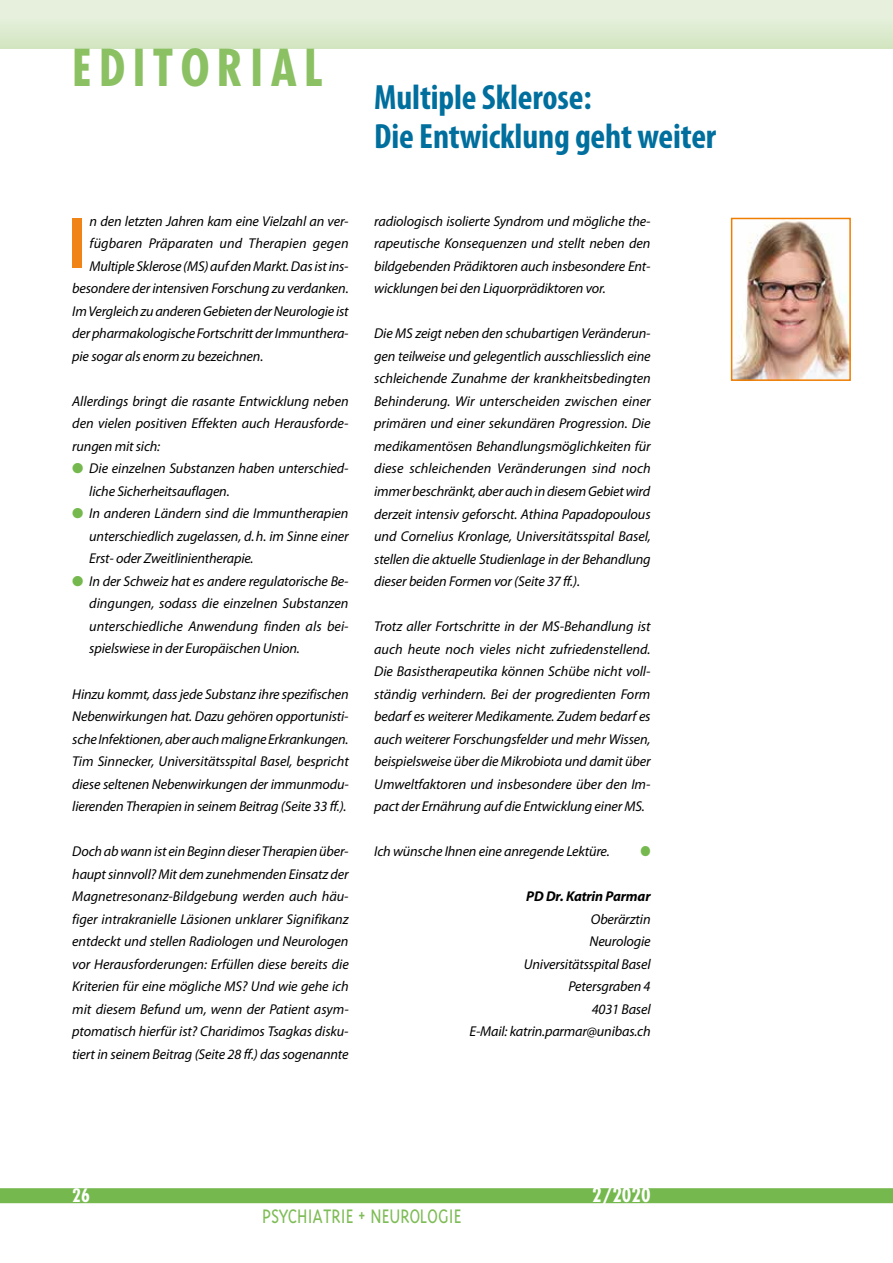
<style>
.page{position:relative;width:893px;height:1263px;background:#fff}
.page>*{position:absolute;margin:0;border:0;box-sizing:border-box;transform-origin:0 0}
.t1{font:700 condensed 66px "Futura";color:#f08416}
.t2{font:700 condensed 49.5px "Futura";letter-spacing:.15em;color:#8bc163}
.t3{font:700 condensed 35.25px/39px "Myriad Pro";letter-spacing:-.005em;color:#006f9e}
.t4{font:300 22.5px "Triplex";color:#7ebc56;scale:.88 1}
.t5{font:700 condensed 19.5px "Futura";color:#fff}
.t6{font:700 condensed 18px "Futura";color:#fff}
.t7{font:italic 14.25px/22.5px "Myriad Pro";letter-spacing:-.015em;color:#000;text-align:justify}
.t8{font:italic 14.25px "Myriad Pro";letter-spacing:.005em;color:#000}
.t9{font:italic 700 14.25px "Myriad Pro";letter-spacing:-.015em;color:#000}
.t10{font:14.25px "Zapf Dingbats";color:#75b94e;scale:.9 1}
.s1{color:#75b94e}
</style>
<div class="page">
<div style="left:0;top:1188px;width:893px;height:15px;background:#75b94e"></div>
<div style="left:0;top:0;width:893px;height:48px;background:linear-gradient(to bottom,#ebf3e3,#d5e7c5)"></div>
<img style="left:734px;top:221px;width:114px;height:157px">
<div style="left:731px;top:218px;width:120px;height:163px;border:2px solid #ef7d00"></div>
<h2 class="t2" style="left:72px;top:35px;width:252px">EDITORIAL</h2>
<p class="t7" style="left:90px;top:210px;width:261px">n den letzten Jahren kam eine Vielzahl an ver-</p>
<p class="t8" style="left:90px;top:236px;width:261px">fügbaren Präparaten und Therapien gegen</p>
<p class="t7" style="left:90px;top:255px;width:261px">Multiple Sklerose (MS) auf den Markt. Das ist ins-</p>
<p class="t7" style="left:72px;top:278px;width:278px">besondere der intensiven Forschung zu verdanken.</p>
<p class="t7" style="left:72px;top:300px;width:278px">Im Vergleich zu anderen Gebieten der Neurologie ist</p>
<p class="t7" style="left:72px;top:323px;width:278px">der pharmakologische Fortschritt der Immunthera-</p>
<p class="t7" style="left:72px;top:345px;width:193px">pie sogar als enorm zu bezeichnen.</p>
<p class="t7" style="left:72px;top:390px;width:278px">Allerdings bringt die rasante Entwicklung neben den vielen positiven Effekten auch Herausforde&shy;rungen mit sich:</p>
<p class="t7" style="left:89px;top:458px;width:261px;text-indent:-17px"><span class="s1">●</span> Die einzelnen Substanzen haben unterschied&shy;liche Sicherheitsauflagen.</p>
<p class="t7" style="left:89px;top:503px;width:261px;text-indent:-17px"><span class="s1">●</span> In anderen Ländern sind die Immuntherapien unterschiedlich zugelassen, d.h. im Sinne einer Erst- oder Zweitlinientherapie.</p>
<p class="t7" style="left:89px;top:570px;width:261px;text-indent:-17px"><span class="s1">●</span> In der Schweiz hat es andere regulatorische Be&shy;dingungen, sodass die einzelnen Substanzen unterschiedliche Anwendung finden als bei&shy;spielswiese in der Europäischen Union.</p>
<p class="t7" style="left:72px;top:683px;width:278px">Hinzu kommt, dass jede Substanz ihre spezifischen Nebenwirkungen hat. Dazu gehören opportunisti&shy;sche Infektionen, aber auch maligne Erkrankungen.<br>Tim Sinnecker, Universitätsspital Basel, bespricht diese seltenen Nebenwirkungen der immunmodu&shy;lierenden Therapien in seinem Beitrag (Seite 33 ff.).</p>
<p class="t7" style="left:72px;top:840px;width:278px">Doch ab wann ist ein Beginn dieser Therapien über&shy;haupt sinnvoll? Mit dem zunehmenden Einsatz der Magnetresonanz-Bildgebung werden auch häu&shy;figer intrakranielle Läsionen unklarer Signifikanz entdeckt und stellen Radiologen und Neurologen vor Herausforderungen: Erfüllen diese bereits die Kriterien für eine mögliche MS? Und wie gehe ich mit diesem Befund um, wenn der Patient asym&shy;ptomatisch hierfür ist? Charidimos Tsagkas disku&shy;tiert in seinem Beitrag (Seite 28 ff.) das sogenannte</p>
<h1 class="t1" style="left:68px;top:201px;width:18px">I</h1>
<h3 class="t3" style="left:374px;top:78px;width:344px">Multiple Sklerose:<br>Die Entwicklung geht weiter</h3>
<p class="t7" style="left:374px;top:210px;width:278px">radiologisch isolierte Syndrom und mögliche the&shy;rapeutische Konsequenzen und stellt neben den bildgebenden Prädiktoren auch insbesondere Ent&shy;wicklungen bei den Liquorprädiktoren vor.</p>
<p class="t7" style="left:374px;top:323px;width:278px">Die MS zeigt neben den schubartigen Veränderun&shy;gen teilweise und gelegentlich ausschliesslich eine schleichende Zunahme der krankheitsbedingten Behinderung. Wir unterscheiden zwischen einer primären und einer sekundären Progression. Die medikamentösen Behandlungsmöglichkeiten für diese schleichenden Veränderungen sind noch immer beschränkt, aber auch in diesem Gebiet wird derzeit intensiv geforscht. Athina Papadopoulous und Cornelius Kronlage, Universitätsspital Basel, stellen die aktuelle Studienlage in der Behandlung dieser beiden Formen vor (Seite 37 ff.).</p>
<p class="t7" style="left:374px;top:615px;width:278px">Trotz aller Fortschritte in der MS-Behandlung ist auch heute noch vieles nicht zufriedenstellend.<br>Die Basistherapeutika können Schübe nicht voll&shy;ständig verhindern. Bei der progredienten Form bedarf es weiterer Medikamente. Zudem bedarf es auch weiterer Forschungsfelder und mehr Wissen, beispielsweise über die Mikrobiota und damit über Umweltfaktoren und insbesondere über den Im&shy;pact der Ernährung auf die Entwicklung einer MS.</p>
<p class="t7" style="left:374px;top:840px;width:237px">Ich wünsche Ihnen eine anregende Lektüre.</p>
<p class="t10" style="left:640px;top:844px;width:13px">●</p>
<p class="t9" style="left:526px;top:888px;width:126px">PD Dr. Katrin Parmar</p>
<p class="t7" style="left:469px;top:908px;width:183px;text-align:right">Oberärztin<br>Neurologie<br>Universitätsspital Basel<br>Petersgraben 4<br>4031 Basel<br>E-Mail: katrin.parmar@unibas.ch</p>
<p class="t6" style="left:72px;top:1183px;width:19px">26</p>
<h3 class="t5" style="left:592px;top:1182px;width:60px">2/2020</h3>
<h3 class="t4" style="left:262px;top:1203px;width:228px">PSYCHIATRIE + NEUROLOGIE</h3>
</div>
